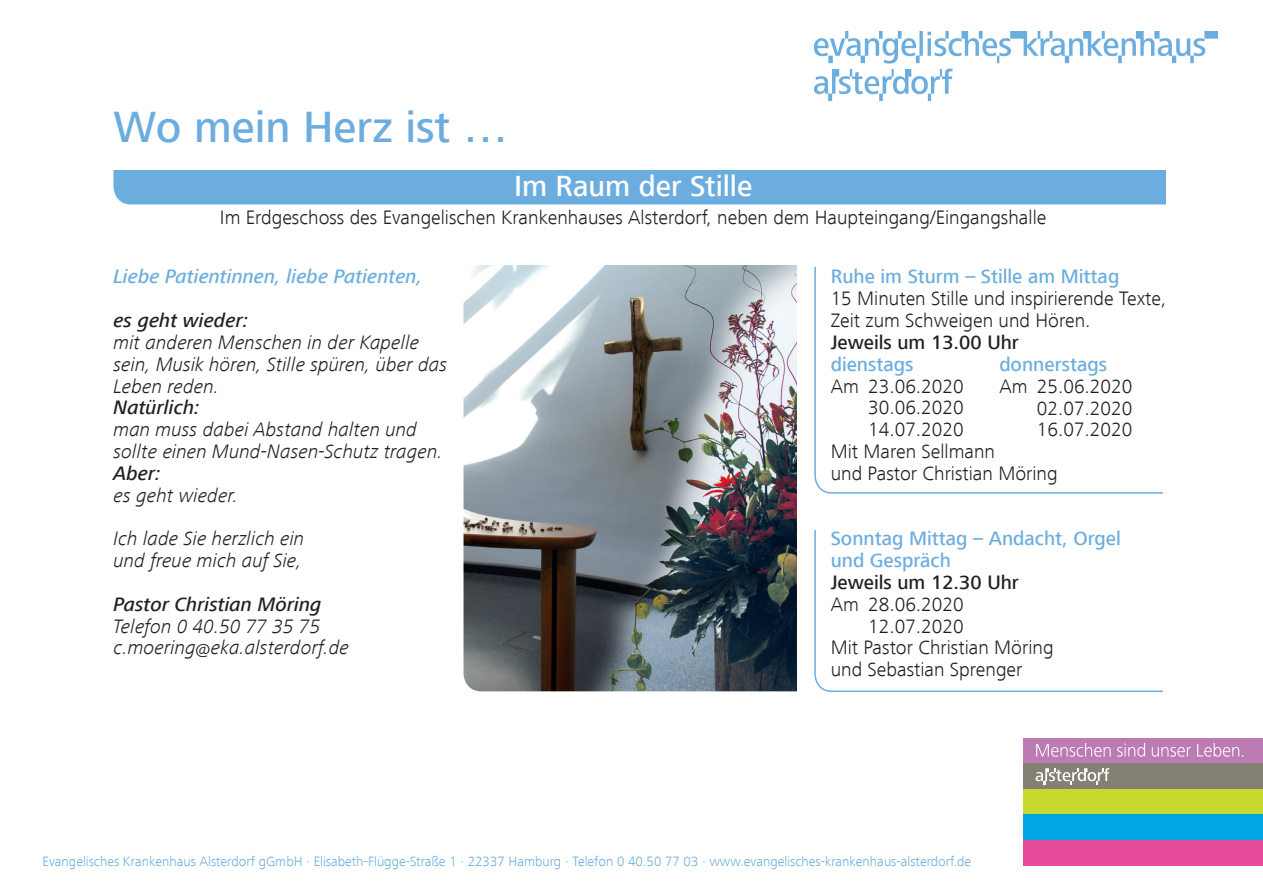
<style>
.page{position:relative;width:1263px;height:893px;background:#fff}
.page>*{position:absolute;margin:0;border:0;box-sizing:border-box;transform-origin:0 0}
.t1{font:500 45px "Frutiger Next LT";color:#6caddf}
.t2{font:500 30px "Frutiger Next LT";color:#fff}
.t3{font:300 20.1px/21.8px "Frutiger Next LT";color:#231f20}
.t4{font:italic 300 20.1px/21.9px "Frutiger Next LT";color:#231f20}
.t5{font:500 20.1px "Frutiger Next LT";color:#6caddf}
.t6{font:italic 500 20.1px "Frutiger Next LT";color:#231f20}
.t7{font:500 20.1px "Frutiger Next LT";color:#231f20}
.t8{font:italic 500 20.1px "Frutiger Next LT";color:#6caddf}
.t9{font:300 13.95px "Frutiger Next LT";color:#6caddf}
</style>
<div class="page">
<img style="left:463px;top:265px;width:334px;height:426px">
<div style="left:814px;top:507px;width:379px;height:185px;border:2px solid #6caddf;border-radius:17px"></div>
<div style="left:804px;top:502px;width:404px;height:28px;background:#fff"></div>
<div style="left:1163px;top:234px;width:55px;height:467px;background:#fff"></div>
<div style="left:113px;top:155px;width:1087px;height:49px;background:#6caddf;border-radius:18px"></div>
<img style="left:814px;top:32px;width:404px;height:68px">
<div style="left:1024px;top:738px;width:239px;height:26px;background:#bd7bb4"></div>
<div style="left:1024px;top:764px;width:239px;height:25px;background:#828173"></div>
<div style="left:1024px;top:789px;width:239px;height:25px;background:#c6d92d"></div>
<div style="left:1024px;top:814px;width:239px;height:26px;background:#00a6e4"></div>
<div style="left:1024px;top:840px;width:239px;height:25px;background:#e74b9b"></div>
<svg style="left:1036px;top:743px;width:207px;height:14px"></svg>
<svg style="left:1036px;top:768px;width:73px;height:17px"></svg>
<div style="left:106px;top:147px;width:1102px;height:23px;background:#fff"></div>
<div style="left:1166px;top:160px;width:52px;height:59px;background:#fff"></div>
<p class="t1" style="left:113px;top:102px;width:396px">Wo mein Herz ist …</p>
<p class="t2" style="left:514px;top:170px;width:240px">Im Raum der Stille</p>
<p class="t3" style="left:220px;top:207px;width:828px">Im Erdgeschoss des Evangelischen Krankenhauses Alsterdorf, neben dem Haupteingang/Eingangshalle</p>
<p class="t8" style="left:113px;top:266px;width:310px">Liebe Patientinnen, liebe Patienten,</p>
<p class="t6" style="left:113px;top:309px;width:137px">es geht wieder:</p>
<p class="t4" style="left:113px;top:331px;width:335px">mit anderen Menschen in der Kapelle sein, Musik hören, Stille spüren, über das<br>Leben reden.</p>
<p class="t6" style="left:113px;top:397px;width:88px">Natürlich:</p>
<p class="t4" style="left:113px;top:419px;width:331px">man muss dabei Abstand halten und sollte einen Mund-Nasen-Schutz tragen.</p>
<p class="t6" style="left:113px;top:462px;width:49px">Aber:</p>
<p class="t4" style="left:113px;top:484px;width:126px">es geht wieder.</p>
<p class="t4" style="left:113px;top:528px;width:192px">Ich lade Sie herzlich ein</p>
<p class="t4" style="left:113px;top:550px;width:190px">und freue mich auf Sie,</p>
<p class="t6" style="left:113px;top:593px;width:209px">Pastor Christian Möring</p>
<p class="t4" style="left:113px;top:615px;width:208px">Telefon 0 40.50 77 35 75</p>
<p class="t4" style="left:113px;top:637px;width:237px">c.moering@eka.alsterdorf.de</p>
<p class="t5" style="left:831px;top:266px;width:290px">Ruhe im Sturm – Stille am Mittag</p>
<p class="t3" style="left:831px;top:288px;width:337px">15 Minuten Stille und inspirierende Texte,<br>Zeit zum Schweigen und Hören.</p>
<p class="t7" style="left:831px;top:331px;width:190px">Jeweils um 13.00 Uhr</p>
<p class="t5" style="left:831px;top:353px;width:84px">dienstags</p>
<p class="t3" style="left:831px;top:375px;width:135px">Am 23.06.2020</p>
<p class="t3" style="left:868px;top:397px;width:97px">30.06.2020</p>
<p class="t3" style="left:868px;top:419px;width:97px">14.07.2020</p>
<p class="t3" style="left:831px;top:440px;width:166px">Mit Maren Sellmann</p>
<p class="t3" style="left:831px;top:462px;width:229px">und Pastor Christian Möring</p>
<p class="t5" style="left:999px;top:353px;width:109px">donnerstags</p>
<p class="t3" style="left:999px;top:375px;width:135px">Am 25.06.2020</p>
<p class="t3" style="left:1037px;top:397px;width:97px">02.07.2020</p>
<p class="t3" style="left:1037px;top:419px;width:97px">16.07.2020</p>
<p class="t5" style="left:831px;top:527px;width:292px">Sonntag Mittag – Andacht, Orgel</p>
<p class="t5" style="left:831px;top:549px;width:122px">und Gespräch</p>
<p class="t7" style="left:831px;top:571px;width:190px">Jeweils um 12.30 Uhr</p>
<p class="t3" style="left:831px;top:593px;width:135px">Am 28.06.2020</p>
<p class="t3" style="left:868px;top:615px;width:97px">12.07.2020</p>
<p class="t3" style="left:831px;top:637px;width:224px">Mit Pastor Christian Möring</p>
<p class="t3" style="left:831px;top:659px;width:193px">und Sebastian Sprenger</p>
<p class="t9" style="left:43px;top:853px;width:930px">Evangelisches Krankenhaus Alsterdorf gGmbH · Elisabeth-Flügge-Straße 1 · 22337 Hamburg · Telefon 0 40.50 77 03 · www.evangelisches-krankenhaus-alsterdorf.de</p>
</div>
